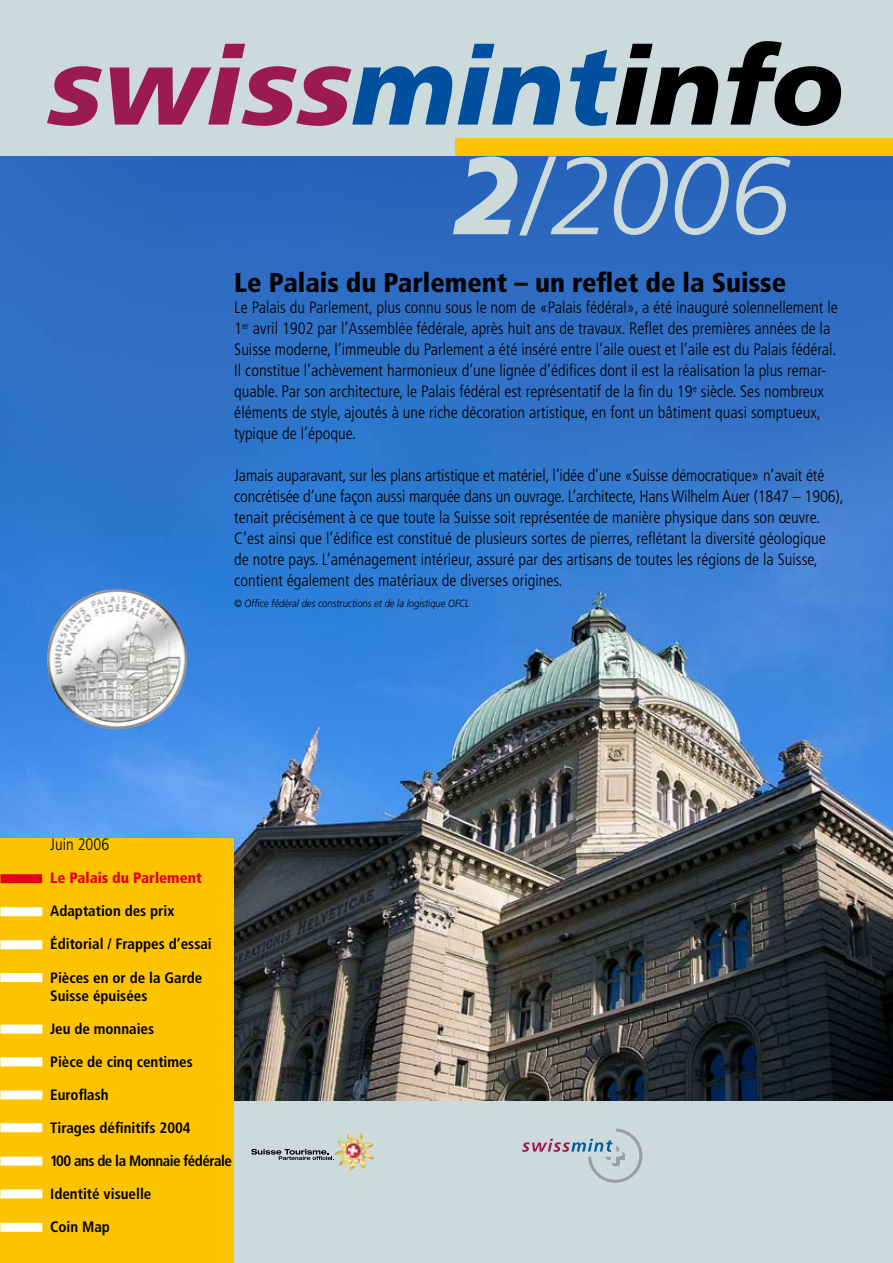
<style>
.page{position:relative;width:893px;height:1263px;background:#ccdadc}
.page>*{position:absolute;margin:0;border:0;box-sizing:border-box;transform-origin:0 0}
.t1{font:italic 900 109.5px "Frutiger";color:#9c1a52}
.t2{font:italic 300 109.5px "Frutiger";color:#ccdadc}
.t3{font:900 condensed 27px "Frutiger";color:#000}
.t4{font:300 condensed 16.5px/21px "Frutiger";color:#000}
.t5{font:700 condensed 15px/18px "Frutiger";color:#000}
.t6{font:700 condensed 15px "Frutiger";letter-spacing:-.035em;color:#000}
.t7{font:900 condensed 15px "Frutiger";color:#e2001a}
.t8{font:italic 300 10.5px "Frutiger";color:#000;scale:.9 1}
.s1{color:#00509d}
.s2{color:#000}
.s3{font-weight:900}
</style>
<div class="page">
<img style="left:0;top:156px;width:893px;height:945px">
<svg style="left:522px;top:1128px;width:120px;height:55px"></svg>
<div style="left:455px;top:138px;width:438px;height:18px;background:#fcc300"></div>
<svg style="left:251px;top:1149px;width:83px;height:11px"></svg>
<img style="left:334px;top:1133px;width:40px;height:38px">
<div style="left:0;top:838px;width:234px;height:425px;background:#fcc300"></div>
<img style="left:45px;top:587px;width:145px;height:144px">
<div style="left:0;top:874px;width:42px;height:9px;background:#e2001a"></div>
<div style="left:0;top:907px;width:42px;height:9px;background:#fff"></div>
<div style="left:0;top:940px;width:42px;height:9px;background:#fff"></div>
<div style="left:0;top:973px;width:42px;height:9px;background:#fff"></div>
<div style="left:0;top:1024px;width:42px;height:9px;background:#fff"></div>
<div style="left:0;top:1057px;width:42px;height:9px;background:#fff"></div>
<div style="left:0;top:1090px;width:42px;height:9px;background:#fff"></div>
<div style="left:0;top:1123px;width:42px;height:9px;background:#fff"></div>
<div style="left:0;top:1156px;width:42px;height:9px;background:#fff"></div>
<div style="left:0;top:1189px;width:42px;height:9px;background:#fff"></div>
<div style="left:0;top:1223px;width:42px;height:9px;background:#fff"></div>
<h1 class="t1" style="left:47px;top:21px;width:798px">swiss<span class="s1">mint</span><span class="s2">info</span></h1>
<h1 class="t2" style="left:453px;top:134px;width:339px"><span class="s3">2</span>/2006</h1>
<h2 class="t3" style="left:234px;top:267px;width:553px">Le Palais du Parlement – un reflet de la Suisse</h2>
<p class="t4" style="left:234px;top:297px;width:605px">Le Palais du Parlement, plus connu sous le nom de «Palais fédéral», a été inauguré solennellement le 1<sup>er</sup> avril 1902 par l’Assemblée fédérale, après huit ans de travaux. Reflet des premières années de la Suisse moderne, l’immeuble du Parlement a été inséré entre l’aile ouest et l’aile est du Palais fédéral.<br>Il constitue l’achèvement harmonieux d’une lignée d’édifices dont il est la réalisation la plus remar&shy;quable. Par son architecture, le Palais fédéral est représentatif de la fin du 19<sup>e</sup> siècle. Ses nombreux éléments de style, ajoutés à une riche décoration artistique, en font un bâtiment quasi somptueux, typique de l’époque.</p>
<p class="t4" style="left:234px;top:465px;width:611px">Jamais auparavant, sur les plans artistique et matériel, l’idée d’une «Suisse démocratique» n’avait été concrétisée d’une façon aussi marquée dans un ouvrage. L’architecte, Hans Wilhelm Auer (1847 – 1906), tenait précisément à ce que toute la Suisse soit représentée de manière physique dans son œuvre.<br>C’est ainsi que l’édifice est constitué de plusieurs sortes de pierres, reflétant la diversité géologique de notre pays. L’aménagement intérieur, assuré par des artisans de toutes les régions de la Suisse, contient également des matériaux de diverses origines.</p>
<p class="t8" style="left:234px;top:598px;width:262px">© Office fédéral des constructions et de la logistique OFCL</p>
<p class="t4" style="left:50px;top:834px;width:61px">Juin 2006</p>
<p class="t7" style="left:50px;top:869px;width:153px">Le Palais du Parlement</p>
<p class="t5" style="left:50px;top:902px;width:126px">Adaptation des prix</p>
<p class="t5" style="left:50px;top:935px;width:163px">éditorial / Frappes d’essai</p>
<p class="t5" style="left:50px;top:969px;width:154px">Pièces en or de la Garde<br>Suisse épuisées</p>
<p class="t5" style="left:50px;top:1020px;width:105px">Jeu de monnaies</p>
<p class="t5" style="left:50px;top:1053px;width:144px">Pièce de cinq centimes</p>
<p class="t5" style="left:50px;top:1086px;width:60px">Euroflash</p>
<p class="t5" style="left:50px;top:1119px;width:142px">Tirages définitifs 2004</p>
<p class="t6" style="left:50px;top:1152px;width:183px">100 ans de la Monnaie fédérale</p>
<p class="t5" style="left:50px;top:1185px;width:103px">Identité visuelle</p>
<p class="t5" style="left:50px;top:1218px;width:61px">Coin Map</p>
</div>
